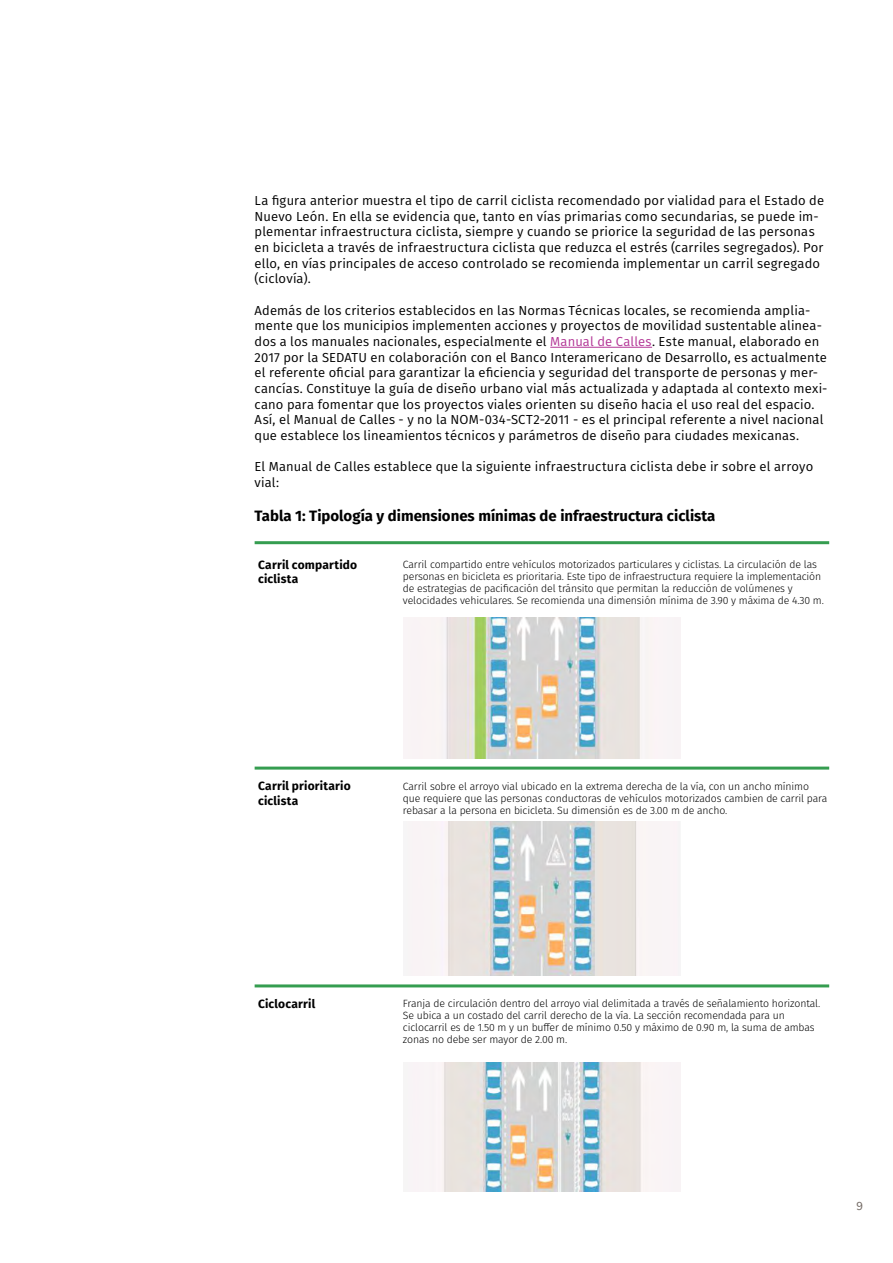
<style>
.page{position:relative;width:893px;height:1263px;background:#fff}
.page>*{position:absolute;margin:0;border:0;box-sizing:border-box;transform-origin:0 0}
.t1{font:700 15px "Fira Sans";color:#000}
.t2{font:13.05px/15.6px "Fira Sans";letter-spacing:.01em;color:#000}
.t3{font:700 12px/14.4px "Fira Sans";letter-spacing:.015em;color:#000}
.t4{font:300 10.5px/12px "Fira Sans";letter-spacing:-.01em;color:#000}
.t5{font:10.5px "Geneva";color:#736a64}
.s1{color:#b33696}
</style>
<div class="page">
<hr style="left:550px;top:347px;width:102px;height:1px;background:#b33696">
<hr style="left:255px;top:541px;width:574px;height:3px;background:#359d50">
<hr style="left:255px;top:767px;width:574px;height:3px;background:#359d50">
<hr style="left:255px;top:984px;width:574px;height:3px;background:#359d50">
<img style="left:403px;top:618px;width:278px;height:140px">
<img style="left:408px;top:822px;width:272px;height:153px">
<img style="left:408px;top:1063px;width:273px;height:129px">
<p class="t2" style="left:255px;top:192px;width:571px">La figura anterior muestra el tipo de carril ciclista recomendado por vialidad para el Estado de Nuevo León. En ella se evidencia que, tanto en vías primarias como secundarias, se puede im&shy;plementar infraestructura ciclista, siempre y cuando se priorice la seguridad de las personas en bicicleta a través de infraestructura ciclista que reduzca el estrés (carriles segregados). Por ello, en vías principales de acceso controlado se recomienda implementar un carril segregado (ciclovía).</p>
<p class="t2" style="left:255px;top:302px;width:574px">Además de los criterios establecidos en las Normas Técnicas locales, se recomienda amplia&shy;mente que los municipios implementen acciones y proyectos de movilidad sustentable alinea&shy;dos a los manuales nacionales, especialmente el <span class="s1">Manual de Calles</span>. Este manual, elaborado en 2017 por la SEDATU en colaboración con el Banco Interamericano de Desarrollo, es actualmente el referente oficial para garantizar la eficiencia y seguridad del transporte de personas y mer&shy;cancías. Constituye la guía de diseño urbano vial más actualizada y adaptada al contexto mexi&shy;cano para fomentar que los proyectos viales orienten su diseño hacia el uso real del espacio.<br>Así, el Manual de Calles - y no la NOM-034-SCT2-2011 - es el principal referente a nivel nacional que establece los lineamientos técnicos y parámetros de diseño para ciudades mexicanas.</p>
<p class="t2" style="left:255px;top:459px;width:560px">El Manual de Calles establece que la siguiente infraestructura ciclista debe ir sobre el arroyo vial:</p>
<p class="t1" style="left:255px;top:503px;width:462px">Tabla 1: Tipología y dimensiones mínimas de infraestructura ciclista</p>
<p class="t4" style="left:403px;top:558px;width:422px">Carril compartido entre vehículos motorizados particulares y ciclistas. La circulación de las personas en bicicleta es prioritaria. Este tipo de infraestructura requiere la implementación de estrategias de pacificación del tránsito que permitan la reducción de volúmenes y velocidades vehiculares. Se recomienda una dimensión mínima de 3.90 y máxima de 4.30 m.</p>
<p class="t3" style="left:258px;top:556px;width:101px">Carril compartido ciclista</p>
<p class="t3" style="left:258px;top:778px;width:94px">Carril prioritario ciclista</p>
<p class="t4" style="left:403px;top:780px;width:426px">Carril sobre el arroyo vial ubicado en la extrema derecha de la vía, con un ancho mínimo que requiere que las personas conductoras de vehículos motorizados cambien de carril para rebasar a la persona en bicicleta. Su dimensión es de 3.00 m de ancho.</p>
<p class="t3" style="left:258px;top:995px;width:59px">Ciclocarril</p>
<p class="t4" style="left:403px;top:997px;width:419px">Franja de circulación dentro del arroyo vial delimitada a través de señalamiento horizontal.<br>Se ubica a un costado del carril derecho de la vía. La sección recomendada para un ciclocarril es de 1.50 m y un buffer de mínimo 0.50 y máximo de 0.90 m, la suma de ambas zonas no debe ser mayor de 2.00 m.</p>
<p class="t5" style="left:856px;top:1200px;width:9px">9</p>
</div>
